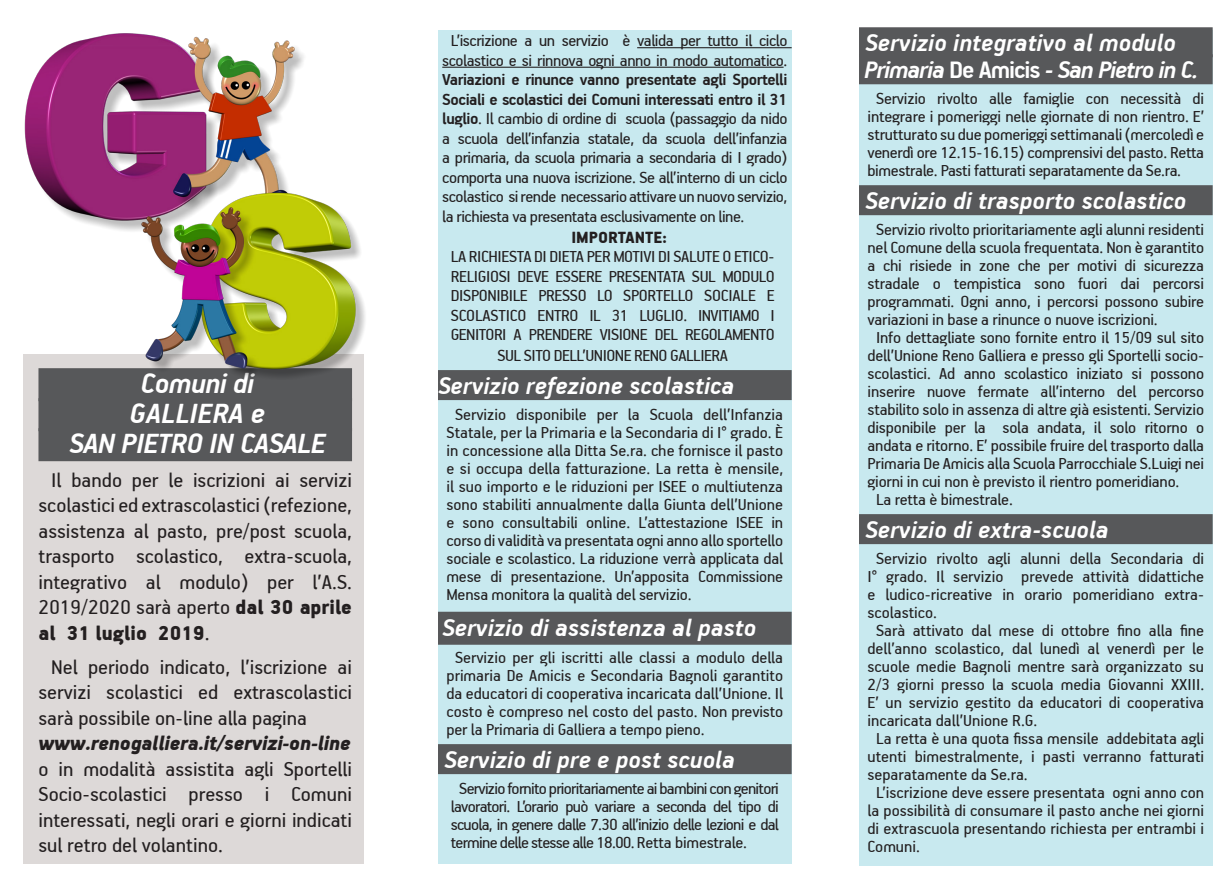
<style>
.page{position:relative;width:1229px;height:893px;background:#fff}
.page>*{position:absolute;margin:0;border:0;box-sizing:border-box;transform-origin:0 0}
.Titolo{font:italic 700 31.5px "PF Handbook Pro";letter-spacing:-.02em;color:#fff}
.Titolo-2{font:italic 700 31.5px "PF Handbook Pro";color:#fff}
.Tilolo{font:italic 700 27px "PF Handbook Pro";color:#fff}
.Tilolo-2{font:italic 700 27px "PF Handbook Pro";letter-spacing:-.04em;color:#fff}
.Titolo-3{font:italic 700 27px "PF Handbook Pro";color:#fff}
.Testo_corrente{font:22.5px/25.5px "PF Handbook Pro";color:#231f20;text-align:justify}
.Testo_corrente-2{font:italic 900 22.5px "PF Handbook Pro";letter-spacing:-.01em;color:#231f20}
.Descrizione{font:18px/18px "PF Handbook Pro";letter-spacing:-.01em;color:#231f20;text-align:justify}
.Testo_corrente-3{font:18px/19.5px "PF Handbook Pro";letter-spacing:-.025em;color:#231f20;text-align:justify}
.Testo_corrente-4{font:900 18px "PF Handbook Pro";color:#231f20}
.s1{font-weight:900}
.s2{font-weight:700}
.s3{font-style:normal}
</style>
<div class="page">
<div style="left:859px;top:30px;width:354px;height:835px;background:#c8e9ef"></div>
<div style="left:859px;top:27px;width:354px;height:30px;background:#57585a"></div>
<div style="left:859px;top:54px;width:354px;height:30px;background:#57585a"></div>
<div style="left:859px;top:185px;width:354px;height:30px;background:#57585a"></div>
<div style="left:859px;top:514px;width:354px;height:30px;background:#57585a"></div>
<div style="left:438px;top:30px;width:354px;height:833px;background:#c8e9ef"></div>
<hr style="left:637px;top:47px;width:155px;height:1px;background:#231f20">
<hr style="left:442px;top:67px;width:341px;height:1px;background:#231f20">
<div style="left:438px;top:370px;width:354px;height:30px;background:#57585a"></div>
<div style="left:438px;top:612px;width:354px;height:33px;background:#57585a"></div>
<div style="left:438px;top:744px;width:354px;height:30px;background:#57585a"></div>
<div style="left:23px;top:354px;width:341px;height:509px;background:#ddd9d8"></div>
<div style="left:38px;top:368px;width:314px;height:33px;background:#57585a"></div>
<div style="left:38px;top:398px;width:314px;height:33px;background:#57585a"></div>
<div style="left:38px;top:428px;width:314px;height:33px;background:#57585a"></div>
<img style="left:24px;top:33px;width:280px;height:198px">
<img style="left:137px;top:191px;width:228px;height:186px">
<p class="Titolo" style="left:141px;top:364px;width:115px">Comuni di</p>
<p class="Titolo-2" style="left:130px;top:394px;width:137px">GALLIERA e</p>
<p class="Titolo" style="left:69px;top:424px;width:258px">SAN PIETRO IN CASALE</p>
<p class="Testo_corrente" style="left:38px;top:466px;width:315px;text-indent:13px">Il bando per le iscrizioni ai servizi scolastici ed extrascolastici (refezione, assistenza al pasto, pre/post scuola, trasporto scolastico, extra-scuola, integrativo al modulo) per l’A.S.<br>2019/2020 sarà aperto <span class="s1">dal 30 aprile al 31 luglio 2019</span>.</p>
<p class="Testo_corrente" style="left:38px;top:653px;width:315px;text-indent:13px">Nel periodo indicato, l’iscrizione ai servizi scolastici ed extrascolastici sarà possibile on-line alla pagina</p>
<p class="Testo_corrente-2" style="left:38px;top:730px;width:314px">www.renogalliera.it/servizi-on-line</p>
<p class="Testo_corrente" style="left:38px;top:755px;width:315px">o in modalità assistita agli Sportelli Socio-scolastici presso i Comuni interessati, negli orari e giorni indicati sul retro del volantino.</p>
<p class="Testo_corrente-3" style="left:442px;top:30px;width:347px;text-indent:9px">L’iscrizione a un servizio è valida per tutto il ciclo scolastico e si rinnova ogni anno in modo automatico.<br><span class="s2">Variazioni e rinunce vanno presentate agli Sportelli Sociali e scolastici dei Comuni interessati entro il 31 luglio</span>. Il cambio di ordine di scuola (passaggio da nido a scuola dell’infanzia statale, da scuola dell’infanzia a primaria, da scuola primaria a secondaria di I grado) comporta una nuova iscrizione. Se all’interno di un ciclo scolastico si rende necessario attivare un nuovo servizio, la richiesta va presentata esclusivamente on line.</p>
<p class="Testo_corrente-4" style="left:571px;top:226px;width:97px">IMPORTANTE:</p>
<p class="Testo_corrente-3" style="left:451px;top:246px;width:325px;text-align:center">LA RICHIESTA DI DIETA PER MOTIVI DI SALUTE O ETICO-RELIGIOSI DEVE ESSERE PRESENTATA SUL MODULO DISPONIBILE PRESSO LO SPORTELLO SOCIALE E SCOLASTICO ENTRO IL 31 LUGLIO. INVITIAMO I GENITORI A PRENDERE VISIONE DEL REGOLAMENTO SUL SITO DELL’UNIONE RENO GALLIERA</p>
<p class="Tilolo" style="left:438px;top:369px;width:298px">Servizio refezione scolastica</p>
<p class="Descrizione" style="left:446px;top:405px;width:338px;text-indent:9px">Servizio disponibile per la Scuola dell’Infanzia Statale, per la Primaria e la Secondaria di I° grado. È in concessione alla Ditta Se.ra. che fornisce il pasto e si occupa della fatturazione. La retta è mensile, il suo importo e le riduzioni per ISEE o multiutenza sono stabiliti annualmente dalla Giunta dell’Unione e sono consultabili online. L’attestazione ISEE in corso di validità va presentata ogni anno allo sportello sociale e scolastico. La riduzione verrà applicata dal mese di presentazione. Un’apposita Commissione Mensa monitora la qualità del servizio.</p>
<p class="Titolo-3" style="left:442px;top:612px;width:316px">Servizio di assistenza al pasto</p>
<p class="Descrizione" style="left:446px;top:648px;width:338px;text-indent:9px">Servizio per gli iscritti alle classi a modulo della primaria De Amicis e Secondaria Bagnoli garantito da educatori di cooperativa incaricata dall’Unione. Il costo è compreso nel costo del pasto. Non previsto per la Primaria di Galliera a tempo pieno.</p>
<p class="Tilolo" style="left:444px;top:743px;width:292px">Servizio di pre e post scuola</p>
<p class="Descrizione" style="left:451px;top:779px;width:330px;text-indent:9px">Servizio fornito prioritariamente ai bambini con genitori lavoratori. L’orario può variare a seconda del tipo di scuola, in genere dalle 7.30 all’inizio delle lezioni e dal termine delle stesse alle 18.00. Retta bimestrale.</p>
<p class="Tilolo" style="left:865px;top:26px;width:312px">Servizio integrativo al modulo</p>
<p class="Tilolo-2" style="left:864px;top:53px;width:336px">Primaria <span class="s3">De Amicis</span> - San Pietro in C.</p>
<p class="Descrizione" style="left:867px;top:89px;width:338px;text-indent:9px">Servizio rivolto alle famiglie con necessità di integrare i pomeriggi nelle giornate di non rientro. E’ strutturato su due pomeriggi settimanali (mercoledì e venerdì ore 12.15-16.15) comprensivi del pasto. Retta bimestrale. Pasti fatturati separatamente da Se.ra.</p>
<p class="Tilolo" style="left:865px;top:184px;width:323px">Servizio di trasporto scolastico</p>
<p class="Descrizione" style="left:867px;top:220px;width:338px;text-indent:9px">Servizio rivolto prioritariamente agli alunni residenti nel Comune della scuola frequentata. Non è garantito a chi risiede in zone che per motivi di sicurezza stradale o tempistica sono fuori dai percorsi programmati. Ogni anno, i percorsi possono subire variazioni in base a rinunce o nuove iscrizioni.</p>
<p class="Descrizione" style="left:867px;top:328px;width:338px;text-indent:9px">Info dettagliate sono fornite entro il 15/09 sul sito dell’Unione Reno Galliera e presso gli Sportelli socio&shy;scolastici. Ad anno scolastico iniziato si possono inserire nuove fermate all’interno del percorso stabilito solo in assenza di altre già esistenti. Servizio disponibile per la sola andata, il solo ritorno o andata e ritorno. E’ possibile fruire del trasporto dalla Primaria De Amicis alla Scuola Parrocchiale S.Luigi nei giorni in cui non è previsto il rientro pomeridiano.</p>
<p class="Descrizione" style="left:876px;top:490px;width:138px">La retta è bimestrale.</p>
<p class="Tilolo" style="left:865px;top:513px;width:245px">Servizio di extra-scuola</p>
<p class="Descrizione" style="left:867px;top:549px;width:338px;text-indent:9px">Servizio rivolto agli alunni della Secondaria di I° grado. Il servizio prevede attività didattiche e ludico-ricreative in orario pomeridiano extra&shy;scolastico.</p>
<p class="Descrizione" style="left:867px;top:621px;width:338px;text-indent:9px">Sarà attivato dal mese di ottobre fino alla fine dell’anno scolastico, dal lunedì al venerdì per le scuole medie Bagnoli mentre sarà organizzato su 2/3 giorni presso la scuola media Giovanni XXIII.<br>E’ un servizio gestito da educatori di cooperativa incaricata dall’Unione R.G.</p>
<p class="Descrizione" style="left:867px;top:729px;width:338px;text-indent:9px">La retta è una quota fissa mensile addebitata agli utenti bimestralmente, i pasti verranno fatturati separatamente da Se.ra.</p>
<p class="Descrizione" style="left:867px;top:783px;width:338px;text-indent:9px">L’iscrizione deve essere presentata ogni anno con la possibilità di consumare il pasto anche nei giorni di extrascuola presentando richiesta per entrambi i Comuni.</p>
</div>
